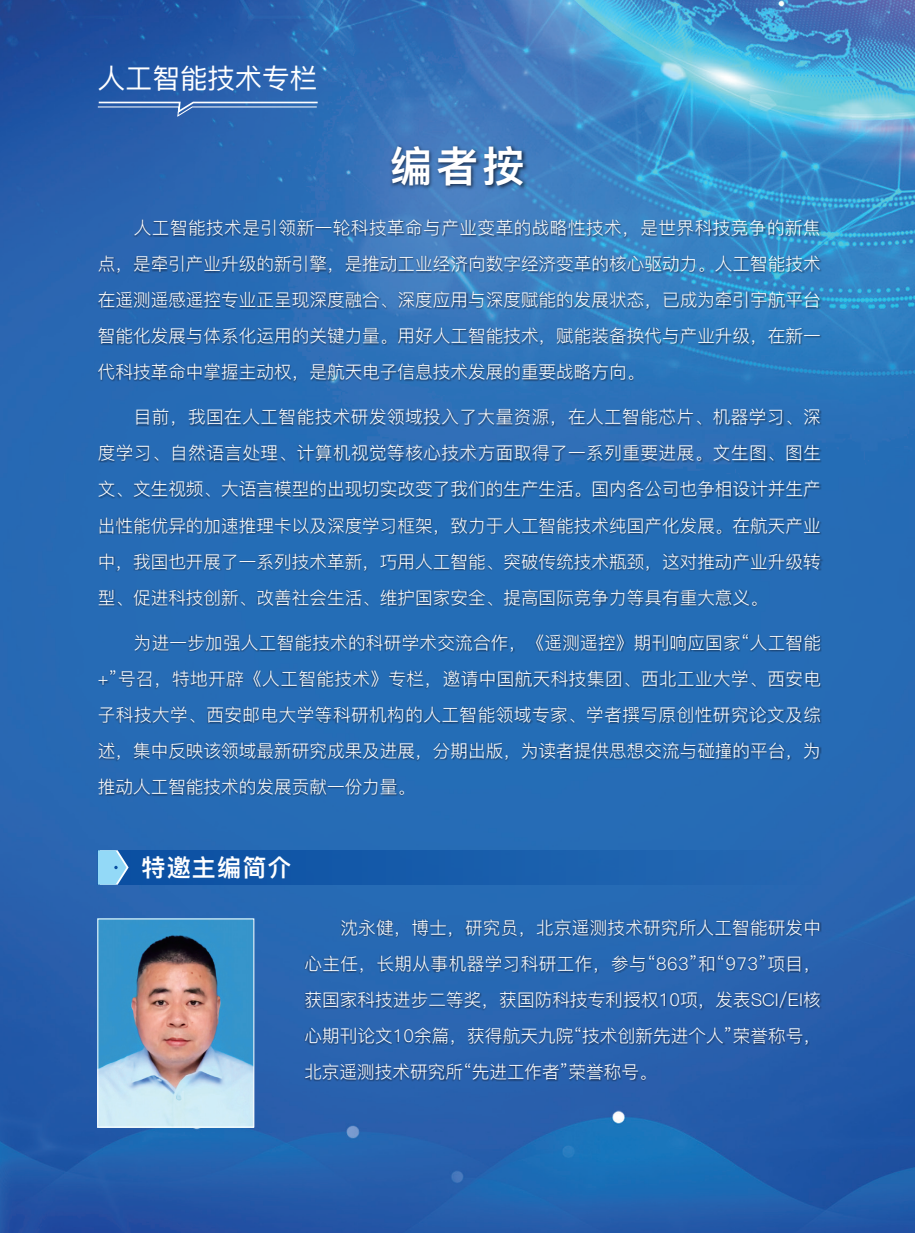
<style>
.page{position:relative;width:915px;height:1233px;background:#fff}
.page>*{position:absolute;margin:0;border:0;box-sizing:border-box;transform-origin:0 0}
.t1{font:42px "Ping Fang SC Heavy";color:#fff}
.t2{font:27.45px "Ping Fang SC Medium";color:#fff}
.t3{font:24px "Ping Fang SC Heavy";letter-spacing:.05em;color:#fff}
.t4{font:17.7px/36px "Ping Fang SC Regular";color:#fff;text-align:justify}
</style>
<div class="page">
<img style="left:0;top:0;width:915px;height:1232px">
<svg style="left:97px;top:101px;width:222px;height:16px;background:#4d7cbb"></svg>
<img style="left:99px;top:920px;width:153px;height:205px">
<img style="left:96px;top:217px;width:727px;height:585px">
<img style="left:303px;top:917px;width:520px;height:204px">
<img style="left:386px;top:142px;width:149px;height:58px">
<div style="left:98px;top:850px;width:723px;height:34px;background:linear-gradient(to right,#094fa2,#2669b3)"></div>
<svg style="left:98px;top:850px;width:31px;height:34px"></svg>
<div style="left:97px;top:918px;width:157px;height:209px;border:1px solid #fff"></div>
<h2 class="t2" style="left:98px;top:62px;width:221px">人工智能技术专栏</h2>
<h1 class="t1" style="left:390px;top:141px;width:136px">编者按</h1>
<p class="t4" style="left:98px;top:210px;width:724px;text-indent:36px">人工智能技术是引领新一轮科技革命与产业变革的战略性技术，是世界科技竞争的新焦点，是牵引产业升级的新引擎，是推动工业经济向数字经济变革的核心驱动力。人工智能技术在遥测遥感遥控专业正呈现深度融合、深度应用与深度赋能的发展状态，已成为牵引宇航平台智能化发展与体系化运用的关键力量。用好人工智能技术，赋能装备换代与产业升级，在新一代科技革命中掌握主动权，是航天电子信息技术发展的重要战略方向。</p>
<p class="t4" style="left:98px;top:399px;width:724px;text-indent:36px">目前，我国在人工智能技术研发领域投入了大量资源，在人工智能芯片、机器学习、深度学习、自然语言处理、计算机视觉等核心技术方面取得了一系列重要进展。文生图、图生文、文生视频、大语言模型的出现切实改变了我们的生产生活。国内各公司也争相设计并生产出性能优异的加速推理卡以及深度学习框架，致力于人工智能技术纯国产化发展。在航天产业中，我国也开展了一系列技术革新，巧用人工智能、突破传统技术瓶颈，这对推动产业升级转型、促进科技创新、改善社会生活、维护国家安全、提高国际竞争力等具有重大意义。</p>
<p class="t4" style="left:98px;top:624px;width:724px;text-indent:36px">为进一步加强人工智能技术的科研学术交流合作，《遥测遥控》期刊响应国家“人工智能+”号召，特地开辟《人工智能技术》专栏，邀请中国航天科技集团、西北工业大学、西安电子科技大学、西安邮电大学等科研机构的人工智能领域专家、学者撰写原创性研究论文及综述，集中反映该领域最新研究成果及进展，分期出版，为读者提供思想交流与碰撞的平台，为推动人工智能技术的发展贡献一份力量。</p>
<h3 class="t3" style="left:142px;top:853px;width:151px">特邀主编简介</h3>
<p class="t4" style="left:304px;top:909px;width:518px;text-indent:36px">沈永健，博士，研究员，北京遥测技术研究所人工智能研发中心主任，长期从事机器学习科研工作，参与“863”和“973”项目，获国家科技进步二等奖，获国防科技专利授权10项，发表SCI/EI核心期刊论文10余篇，获得航天九院“技术创新先进个人”荣誉称号，北京遥测技术研究所“先进工作者”荣誉称号。</p>
</div>
